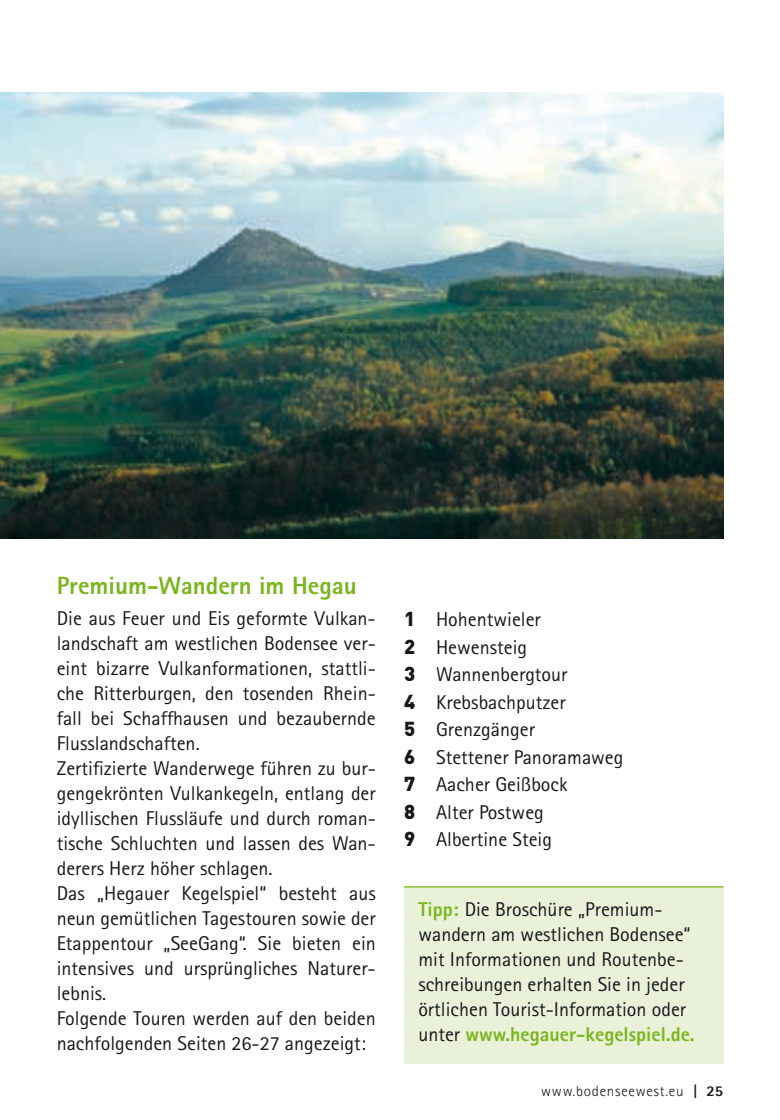
<style>
.page{position:relative;width:780px;height:1120px;background:#fff}
.page>*{position:absolute;margin:0;border:0;box-sizing:border-box;transform-origin:0 0}
.t1{font:800 25px "Rotis Sans Serif";color:#7ab51d}
.t2{font:20px/25px "Rotis Sans Serif";color:#1a171c}
.t3{font:300 15px "Rotis Sans Serif";letter-spacing:.05em;color:#1a171c}
.s1{font-family:"DIN";font-weight:900}
.s2{font-weight:800;color:#7ab51d}
.s3{font-weight:800}
</style>
<div class="page">
<img style="left:0;top:92px;width:723px;height:447px">
<div style="left:404px;top:886px;width:319px;height:177px;background:#e9f1d9"></div>
<hr style="left:404px;top:886px;width:319px;height:1px;background:#7ab51d">
<p class="t1" style="left:57px;top:569px;width:301px">Premium-Wandern im Hegau</p>
<p class="t2" style="left:57px;top:605px;width:320px">Die aus Feuer und Eis geformte Vulkan&shy;landschaft am westlichen Bodensee ver&shy;eint bizarre Vulkanformationen, stattli&shy;che Ritterburgen, den tosenden Rhein&shy;fall bei Schaffhausen und bezaubernde Flusslandschaften.<br>Zertifizierte Wanderwege führen zu bur&shy;gengekrönten Vulkankegeln, entlang der idyllischen Flussläufe und durch roman&shy;tische Schluchten und lassen des Wan&shy;derers Herz höher schlagen.<br>Das „Hegauer Kegelspiel“ besteht aus neun gemütlichen Tagestouren sowie der Etappentour „SeeGang“. Sie bieten ein intensives und ursprüngliches Naturer&shy;lebnis.<br>Folgende Touren werden auf den beiden nachfolgenden Seiten 26-27 angezeigt:</p>
<p class="t2" style="left:404px;top:606px;width:221px;line-height:27.5px"><span class="s1">1</span> Hohentwieler<br><span class="s1">2</span> Hewensteig<br><span class="s1">3</span> Wannenbergtour<br><span class="s1">4</span> Krebsbachputzer<br><span class="s1">5</span> Grenzgänger<br><span class="s1">6</span> Stettener Panoramaweg<br><span class="s1">7</span> Aacher Geißbock<br><span class="s1">8</span> Alter Postweg<br><span class="s1">9</span> Albertine Steig</p>
<p class="t2" style="left:418px;top:896px;width:278px"><span class="s2">Tipp:</span> Die Broschüre „Premium&shy;wandern am westlichen Bodensee“ mit Informationen und Routenbe&shy;schreibungen erhalten Sie in jeder örtlichen Tourist-Information oder unter <span class="s2">www.hegauer-kegelspiel.de.</span></p>
<p class="t3" style="left:541px;top:1082px;width:184px">www.bodenseewest.eu <span class="s3">| 25</span></p>
</div>
